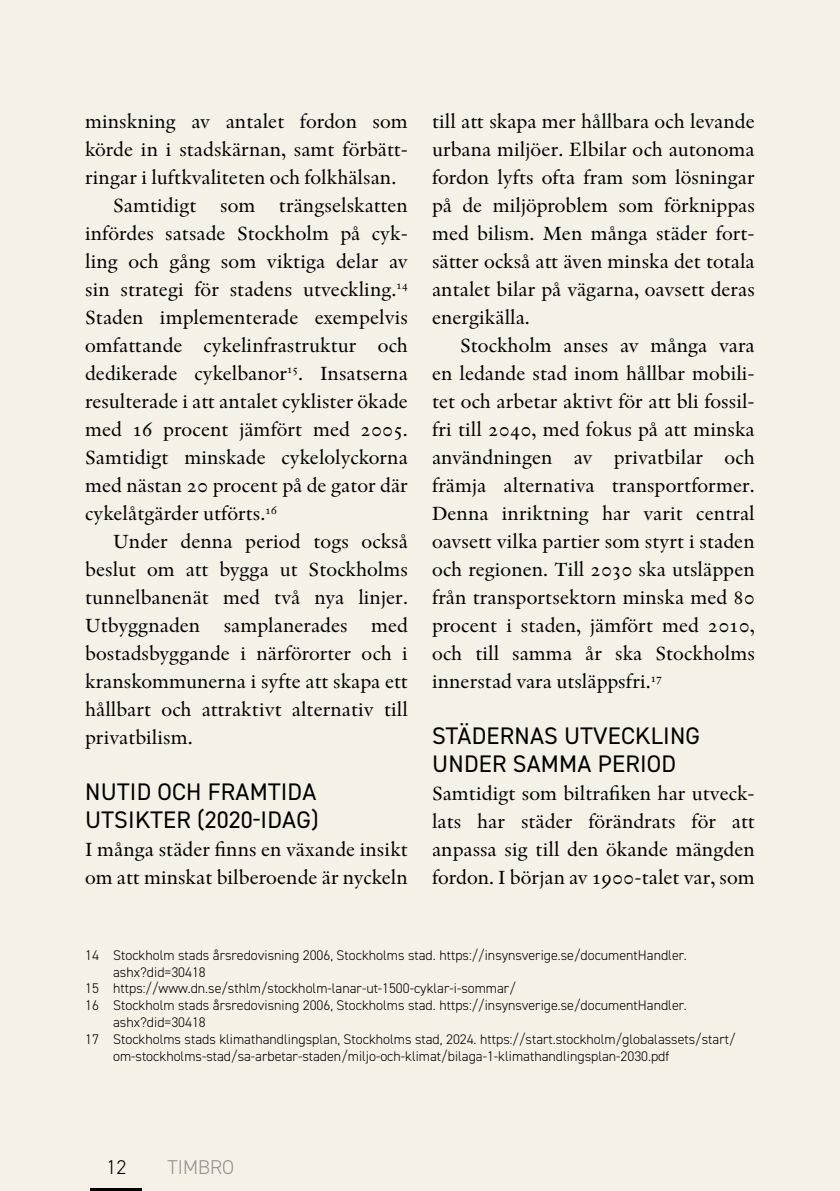
<style>
.page{position:relative;width:840px;height:1191px;background:#fff}
.page>*{position:absolute;margin:0;border:0;box-sizing:border-box;transform-origin:0 0}
.Mellanrubrik{font:24px/28px "DIN2014";letter-spacing:.01em;color:#000}
.Brödtext_indrag{font:20px/28px "Indigo Antiqua Pro Text";color:#000;text-align:justify}
.Brödtext_efter_rubrik{font:20px/28px "Indigo Antiqua Pro Text";color:#000;text-align:justify}
.t1{font:300 20px "DIN2014";color:#909090}
.t2{font:300 20px "DIN2014";color:#000}
.Fotnot{font:300 14px/16.8px "DIN2014";color:#000}
</style>
<div class="page">
<div style="left:0;top:0;width:839px;height:1191px;background:#f6f1e7"></div>
<hr style="left:91px;top:1188px;width:51px;height:3px;background:#000">
<p class="Brödtext_indrag" style="left:85px;top:108px;width:324px">minskning av antalet fordon som körde in i stadskärnan, samt förbätt&shy;ringar i luftkvaliteten och folkhälsan.</p>
<p class="Brödtext_indrag" style="left:85px;top:192px;width:324px;text-indent:28px">Samtidigt som trängselskatten infördes satsade Stockholm på cyk&shy;ling och gång som viktiga delar av sin strategi för stadens utveckling.<sup>14<br></sup>Staden implementerade exempelvis omfattande cykelinfrastruktur och dedikerade cykelbanor<sup>15</sup>. Insatserna resulterade i att antalet cyklister ökade med 16 procent jämfört med 2005.<br>Samtidigt minskade cykelolyckorna med nästan 20 procent på de gator där cykelåtgärder utförts.<sup>16</sup></p>
<p class="Brödtext_indrag" style="left:85px;top:528px;width:324px;text-indent:28px">Under denna period togs också beslut om att bygga ut Stockholms tunnelbanenät med två nya linjer.<br>Utbyggnaden samplanerades med bostadsbyggande i närförorter och i kranskommunerna i syfte att skapa ett hållbart och attraktivt alternativ till privatbilism.</p>
<p class="Mellanrubrik" style="left:85px;top:777px;width:235px">NUTID OCH FRAMTIDA<br>UTSIKTER (2020-IDAG)</p>
<p class="Brödtext_efter_rubrik" style="left:85px;top:836px;width:324px">I många städer finns en växande insikt om att minskat bilberoende är nyckeln</p>
<p class="Brödtext_efter_rubrik" style="left:432px;top:108px;width:324px">till att skapa mer hållbara och levande urbana miljöer. Elbilar och autonoma fordon lyfts ofta fram som lösningar på de miljöproblem som förknippas med bilism. Men många städer fort&shy;sätter också att även minska det totala antalet bilar på vägarna, oavsett deras energikälla.</p>
<p class="Brödtext_indrag" style="left:432px;top:332px;width:324px;text-indent:28px">Stockholm anses av många vara en ledande stad inom hållbar mobili&shy;tet och arbetar aktivt för att bli fossil&shy;fri till 2040, med fokus på att minska användningen av privatbilar och främja alternativa transportformer.<br>Denna inriktning har varit central oavsett vilka partier som styrt i staden och regionen. Till 2030 ska utsläppen från transportsektorn minska med 80 procent i staden, jämfört med 2010, och till samma år ska Stockholms innerstad vara utsläppsfri.<sup>17</sup></p>
<p class="Mellanrubrik" style="left:432px;top:721px;width:269px">STÄDERNAS UTVECKLING<br>UNDER SAMMA PERIOD</p>
<p class="Brödtext_efter_rubrik" style="left:432px;top:780px;width:324px">Samtidigt som biltrafiken har utveck&shy;lats har städer förändrats för att anpassa sig till den ökande mängden fordon. I början av 1900-talet var, som</p>
<p class="Fotnot" style="left:113px;top:946px;width:575px;text-indent:-28px">14 Stockholm stads årsredovisning 2006, Stockholms stad. https://insynsverige.se/documentHandler. ashx?did=30418</p>
<p class="Fotnot" style="left:85px;top:980px;width:432px">15 https://www.dn.se/sthlm/stockholm-lanar-ut-1500-cyklar-i-sommar/</p>
<p class="Fotnot" style="left:113px;top:997px;width:575px;text-indent:-28px">16 Stockholm stads årsredovisning 2006, Stockholms stad. https://insynsverige.se/documentHandler. ashx?did=30418</p>
<p class="Fotnot" style="left:113px;top:1030px;width:623px;text-indent:-28px">17 Stockholms stads klimathandlingsplan, Stockholms stad, 2024. https://start.stockholm/globalassets/start/ om-stockholms-stad/sa-arbetar-staden/miljo-och-klimat/bilaga-1-klimathandlingsplan-2030.pdf</p>
<p class="t2" style="left:106px;top:1154px;width:21px">12</p>
<p class="t1" style="left:167px;top:1154px;width:68px">TIMBRO</p>
</div>
